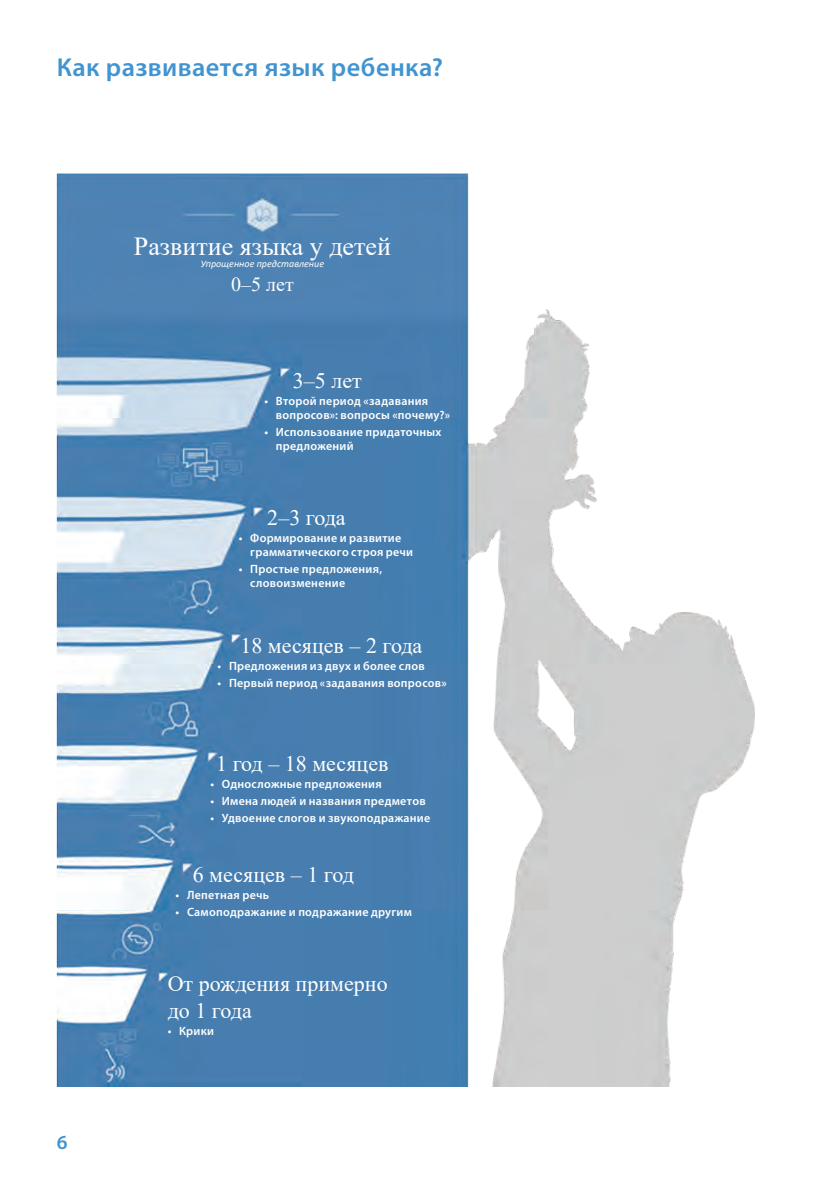
<style>
.page{position:relative;width:840px;height:1191px;background:#fff}
.page>*{position:absolute;margin:0;border:0;box-sizing:border-box;transform-origin:0 0}
.t1{font:600 26px "Myriad Pro";letter-spacing:.015em;color:#4194d0}
.t2{font:26px "Times New Roman";color:#fff}
.t3{font:22px/26.4px "Times New Roman";color:#fff}
.t4{font:20px "Times New Roman";color:#fff}
.t5{font:600 20px "Myriad Pro";color:#4194d0}
.t6{font:600 12px/14px "Myriad Pro";letter-spacing:.02em;color:#fff}
.t7{font:italic 10px "Calibri";color:#fff}
</style>
<div class="page">
<img style="left:57px;top:173px;width:697px;height:913px">
<h1 class="t1" style="left:57px;top:51px;width:387px">Как развивается язык ребенка?</h1>
<h1 class="t2" style="left:134px;top:228px;width:258px">Развитие языка у детей</h1>
<p class="t7" style="left:201px;top:256px;width:125px">Упрощенное представление</p>
<h3 class="t4" style="left:231px;top:270px;width:64px">0–5 лет</h3>
<h2 class="t3" style="left:293px;top:367px;width:70px">3–5 лет</h2>
<p class="t6" style="left:276px;top:394px;width:176px;text-indent:-11px">• Второй период «задавания вопросов»: вопросы «почему?»</p>
<p class="t6" style="left:276px;top:425px;width:167px;text-indent:-11px">• Использование придаточных предложений</p>
<h2 class="t3" style="left:267px;top:503px;width:80px">2–3 года</h2>
<p class="t6" style="left:250px;top:530px;width:164px;text-indent:-11px">• Формирование и развитие грамматического строя речи</p>
<p class="t6" style="left:250px;top:561px;width:133px;text-indent:-11px">• Простые предложения, словоизменение</p>
<h2 class="t3" style="left:240px;top:632px;width:183px">18 месяцев – 2 года</h2>
<p class="t6" style="left:217px;top:659px;width:208px">• Предложения из двух и более слов</p>
<p class="t6" style="left:217px;top:675px;width:230px">• Первый период «задавания вопросов»</p>
<h2 class="t3" style="left:216px;top:750px;width:174px">1 год – 18 месяцев</h2>
<p class="t6" style="left:210px;top:776px;width:173px">• Односложные предложения</p>
<p class="t6" style="left:210px;top:793px;width:216px">• Имена людей и названия предметов</p>
<p class="t6" style="left:210px;top:810px;width:221px">• Удвоение слогов и звукоподражание</p>
<h2 class="t3" style="left:192px;top:860px;width:163px">6 месяцев – 1 год</h2>
<p class="t6" style="left:175px;top:887px;width:95px">• Лепетная речь</p>
<p class="t6" style="left:175px;top:904px;width:238px">• Самоподражание и подражание другим</p>
<h3 class="t5" style="left:57px;top:1129px;width:12px">6</h3>
<h2 class="t3" style="left:168px;top:970px;width:221px">От рождения примерно до 1 года</h2>
<p class="t6" style="left:168px;top:1023px;width:48px">• Крики</p>
</div>
